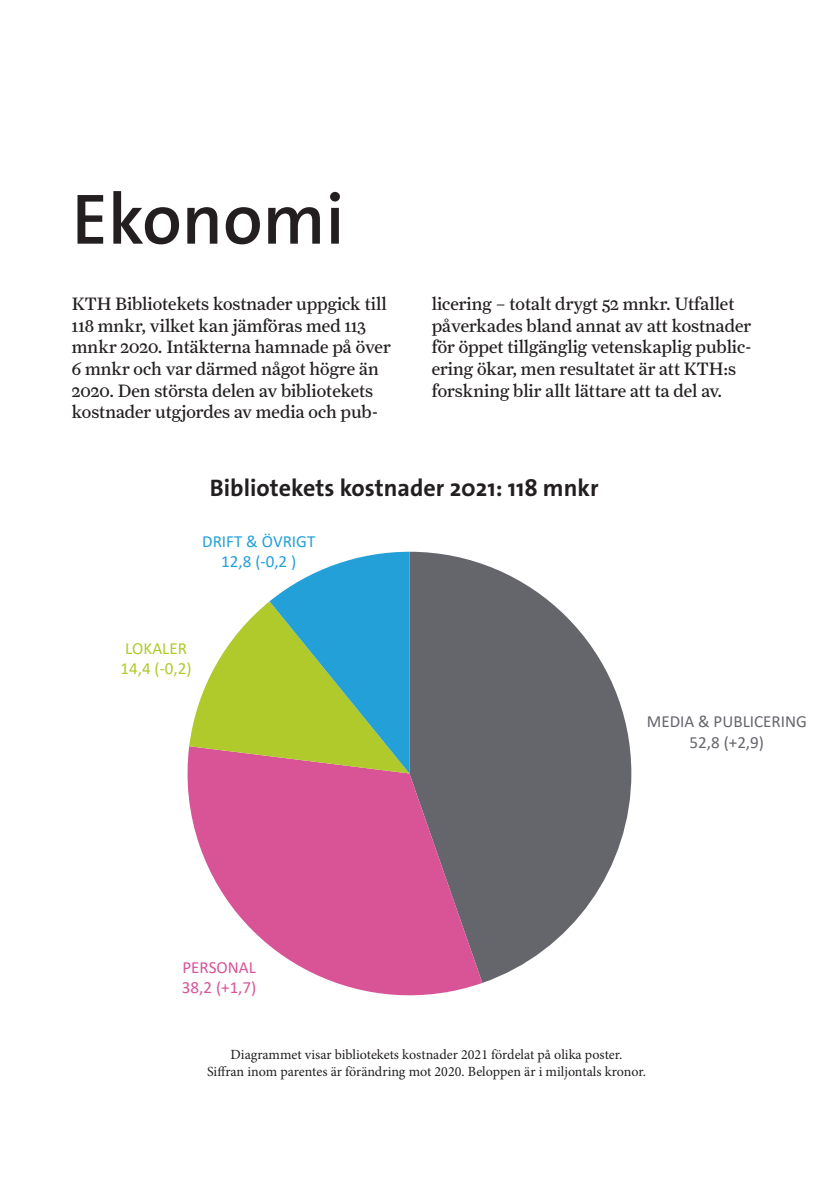
<style>
.page{position:relative;width:840px;height:1191px;background:#fff}
.page>*{position:absolute;margin:0;border:0;box-sizing:border-box;transform-origin:0 0}
.t1{font:600 72px "The Sans Os F";color:#231f20}
.t2{font:26.4px "Georgia";color:#000}
.t3{font:700 24px "The Sans Os F";color:#231f20}
.t4{font:18px/21.6px "Farnham Text";color:#231f20}
.t5{font:17px/20.8px "Calibri";color:#65656c;text-align:center}
.t6{font:17px/20.8px "Calibri";color:#24a0d8;text-align:center}
.t7{font:17px/20.8px "Calibri";color:#d85497}
.t8{font:17px/20.8px "Calibri";color:#b0c92b}
.t9{font:14px "Minion Pro";color:#231f20}
</style>
<div class="page">
<svg style="left:187px;top:551px;width:445px;height:445px"></svg>
<p class="t1" style="left:72px;top:173px;width:274px">Ekonomi</p>
<p class="t4" style="left:72px;top:293px;width:320px">KTH Bibliotekets kostnader uppgick till 118 mnkr, vilket kan jämföras med 113 mnkr 2020. Intäkterna hamnade på över 6 mnkr och var därmed något högre än 2020. Den största delen av bibliotekets kostnader utgjordes av media och pub-</p>
<p class="t4" style="left:431px;top:293px;width:321px">licering – totalt drygt 52 mnkr. Utfallet påverkades bland annat av att kostnader för öppet tillgänglig vetenskaplig public&shy;ering ökar, men resultatet är att KTH:s forskning blir allt lättare att ta del av.</p>
<p class="t2" style="left:184px;top:459px;width:451px">Bibliotekets kostnader 2021: 118 mnkr</p>
<p class="t3" style="left:210px;top:473px;width:390px">Bibliotekets kostnader 2021: 118 mnkr</p>
<p class="t6" style="left:202px;top:530px;width:114px">DRIFT &amp; ÖVRIGT<br>12,8 (-0,2 )</p>
<p class="t8" style="left:120px;top:637px;width:73px">LOKALER<br>14,4 (-0,2)</p>
<p class="t7" style="left:182px;top:956px;width:76px">PERSONAL<br>38,2 (+1,7)</p>
<p class="t5" style="left:646px;top:711px;width:161px">MEDIA &amp; PUBLICERING<br>52,8 (+2,9)</p>
<p class="t9" style="left:230px;top:1045px;width:393px">Diagrammet visar bibliotekets kostnader 2021 fördelat på olika poster.</p>
<p class="t9" style="left:207px;top:1062px;width:440px">Siffran inom parentes är förändring mot 2020. Beloppen är i miljontals kronor.</p>
</div>
